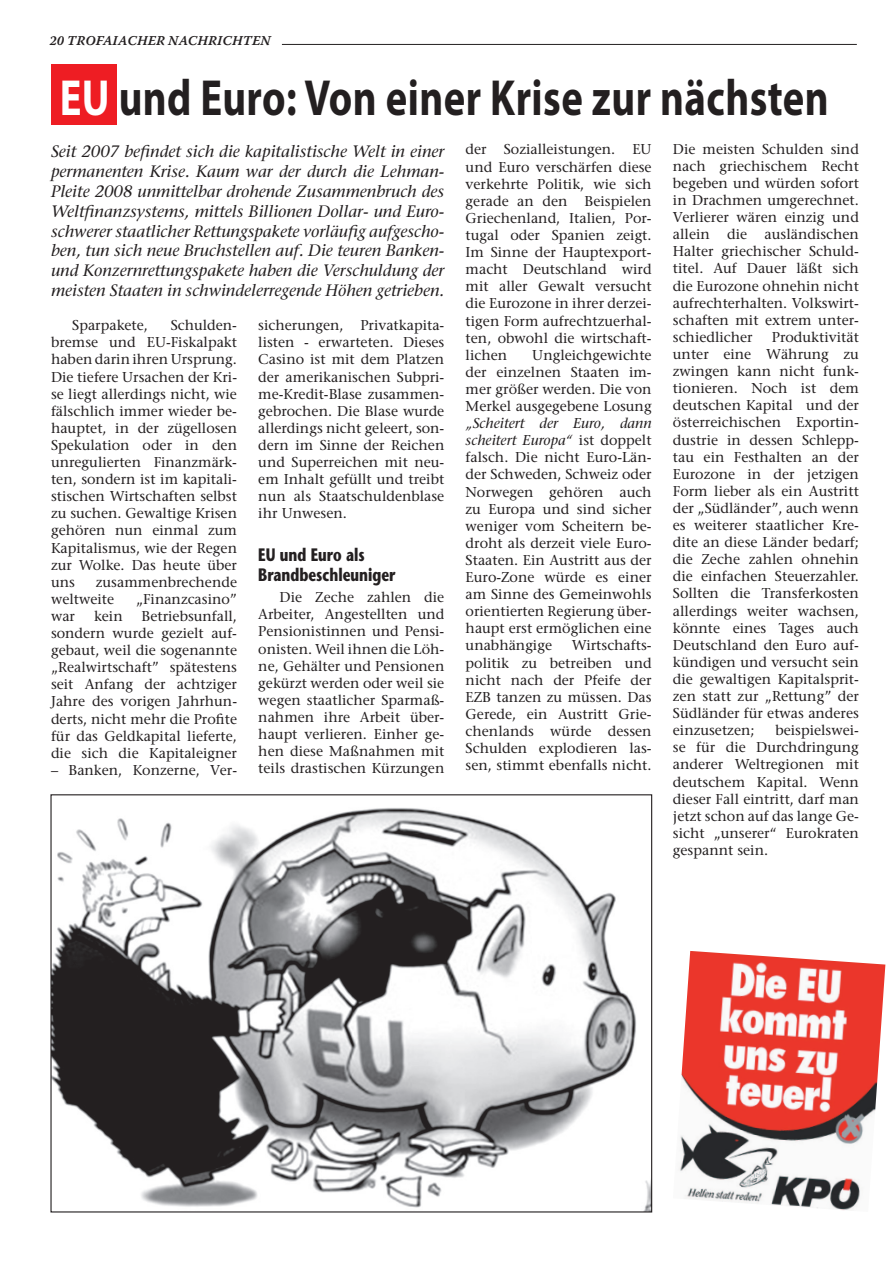
<style>
.page{position:relative;width:893px;height:1263px;background:#fff}
.page>*{position:absolute;margin:0;border:0;box-sizing:border-box;transform-origin:0 0}
.t1{font:700 51px "Myriad Pro";letter-spacing:.01em;color:#231f20;scale:.8 1}
.t2{font:700 18px/19.5px "Stone Sans";color:#231f20;scale:.75 1}
.t3{font:italic 16.5px/19.8px "Stone Serif";color:#231f20;text-align:justify}
.t4{font:14.25px/17.1px "Stone Serif";color:#231f20;text-align:justify}
.t5{font:13.5px "Warnock Pro Semibold It Capt";letter-spacing:.005em;color:#231f20}
.s1{color:#fff}
.s2{font-style:italic}
</style>
<div class="page">
<hr style="left:282px;top:44px;width:575px;height:1px;background:#231f20">
<div style="left:51px;top:64px;width:65px;height:61px;background:#ee1d23"></div>
<img style="left:52px;top:808px;width:598px;height:402px">
<img style="left:679px;top:951px;width:206px;height:260px">
<p class="t5" style="left:50px;top:32px;width:224px">20 TROFAIACHER NACHRICHTEN</p>
<h1 class="t1" style="left:60px;top:64px;width:963px"><span class="s1">EU</span> und Euro: Von einer Krise zur nächsten</h1>
<p class="t3" style="left:51px;top:142px;width:395px">Seit 2007 befindet sich die kapitalistische Welt in einer permanenten Krise. Kaum war der durch die Lehman-Pleite 2008 unmittelbar drohende Zusammenbruch des Weltfinanzsystems, mittels Billionen Dollar- und Euro&shy;schwerer staatlicher Rettungspakete vorläufig aufgescho&shy;ben, tun sich neue Bruchstellen auf. Die teuren Banken&shy;und Konzernrettungspakete haben die Verschuldung der meisten Staaten in schwindelerregende Höhen getrieben.</p>
<p class="t4" style="left:258px;top:317px;width:188px">sicherungen, Privatkapita&shy;listen - erwarteten. Dieses Casino ist mit dem Platzen der amerikanischen Subpri&shy;me-Kredit-Blase zusammen&shy;gebrochen. Die Blase wurde allerdings nicht geleert, son&shy;dern im Sinne der Reichen und Superreichen mit neu&shy;em Inhalt gefüllt und treibt nun als Staatschuldenblase ihr Unwesen.</p>
<p class="t2" style="left:258px;top:545px;width:184px">EU und Euro als<br>Brandbeschleuniger</p>
<p class="t4" style="left:258px;top:589px;width:188px;text-indent:21px">Die Zeche zahlen die Arbeiter, Angestellten und Pensionistinnen und Pensi&shy;onisten. Weil ihnen die Löh&shy;ne, Gehälter und Pensionen gekürzt werden oder weil sie wegen staatlicher Sparmaß&shy;nahmen ihre Arbeit über&shy;haupt verlieren. Einher ge&shy;hen diese Maßnahmen mit teils drastischen Kürzungen</p>
<p class="t4" style="left:673px;top:140px;width:188px">Die meisten Schulden sind nach griechischem Recht begeben und würden sofort in Drachmen umgerechnet.<br>Verlierer wären einzig und allein die ausländischen Halter griechischer Schuld&shy;titel. Auf Dauer läßt sich die Eurozone ohnehin nicht aufrechterhalten. Volkswirt&shy;schaften mit extrem unter&shy;schiedlicher</p>
<p class="t4" style="left:466px;top:141px;width:188px">der Sozialleistungen. EU und Euro verschärfen diese verkehrte Politik, wie sich gerade an den Beispielen Griechenland, Italien, Por&shy;tugal oder Spanien zeigt.<br>Im Sinne der Hauptexport&shy;macht Deutschland wird mit aller Gewalt versucht die Eurozone in ihrer derzei&shy;tigen Form aufrechtzuerhal&shy;ten, obwohl die wirtschaft&shy;lichen</p>
<p class="t4" style="left:51px;top:317px;width:188px;text-indent:120px">Schulden&shy;bremse und EU-Fiskalpakt haben darin ihren Ursprung.<br>Die tiefere Ursachen der Kri&shy;se liegt allerdings nicht, wie fälschlich immer wieder be&shy;hauptet, in der zügellosen Spekulation oder in den unregulierten Finanzmärk&shy;ten, sondern ist im kapitali&shy;stischen Wirtschaften selbst zu suchen. Gewaltige Krisen gehören nun einmal zum Kapitalismus, wie der Regen zur Wolke. Das heute über uns</p>
<p class="t4" style="left:72px;top:317px;width:77px">Sparpakete,</p>
<p class="t4" style="left:673px;top:328px;width:188px;text-indent:99px">Produktivität unter eine Währung zu zwingen kann nicht funk&shy;tionieren. Noch ist dem deutschen Kapital und der österreichischen Exportin&shy;dustrie in dessen Schlepp&shy;tau ein Festhalten an der Eurozone in der jetzigen Form lieber als ein Austritt der „Südländer”, auch wenn es weiterer staatlicher Kre&shy;dite an diese Länder bedarf; die Zeche zahlen ohnehin die einfachen Steuerzahler.<br>Sollten die Transferkosten allerdings weiter wachsen, könnte eines Tages auch Deutschland den Euro auf&shy;kündigen und versucht sein die gewaltigen Kapitalsprit&shy;zen statt zur „Rettung” der Südländer für etwas anderes einzusetzen;</p>
<p class="t4" style="left:466px;top:346px;width:188px;text-indent:67px">Ungleichgewichte der einzelnen Staaten im&shy;mer größer werden. Die von Merkel ausgegebene Losung</p>
<p class="t4" style="left:466px;top:414px;width:188px"><span class="s2">„Scheitert der Euro, dann scheitert Europa“</span> ist doppelt falsch. Die nicht Euro-Län&shy;der Schweden, Schweiz oder Norwegen gehören auch zu Europa und sind sicher weniger vom Scheitern be&shy;droht als derzeit viele Euro-Staaten. Ein Austritt aus der Euro-Zone würde es einer am Sinne des Gemeinwohls orientierten Regierung über&shy;haupt erst ermöglichen eine unabhängige</p>
<p class="t4" style="left:51px;top:573px;width:188px;text-indent:45px">zusammenbrechende weltweite</p>
<p class="t4" style="left:136px;top:590px;width:102px">„Finanzcasino”</p>
<p class="t4" style="left:51px;top:607px;width:188px;text-indent:91px">Betriebsunfall, sondern wurde gezielt auf&shy;gebaut, weil die sogenannte „Realwirtschaft” spätestens seit Anfang der achtziger Jahre des vorigen Jahrhun&shy;derts, nicht mehr die Profite für das Geldkapital lieferte, die sich die Kapitaleigner</p>
<p class="t4" style="left:51px;top:761px;width:188px">– Banken, Konzerne, Ver-</p>
<p class="t4" style="left:51px;top:607px;width:26px">war</p>
<p class="t4" style="left:94px;top:607px;width:30px">kein</p>
<p class="t4" style="left:466px;top:637px;width:188px;text-indent:106px">Wirtschafts&shy;politik zu betreiben und nicht nach der Pfeife der EZB tanzen zu müssen. Das Gerede, ein Austritt Grie&shy;chenlands würde dessen Schulden explodieren las&shy;sen, stimmt ebenfalls nicht.</p>
<p class="t4" style="left:673px;top:722px;width:188px;text-indent:103px">beispielswei&shy;se für die Durchdringung anderer Weltregionen mit deutschem Kapital. Wenn dieser Fall eintritt, darf man jetzt schon auf das lange Ge&shy;sicht „unserer“ Eurokraten gespannt sein.</p>
</div>
